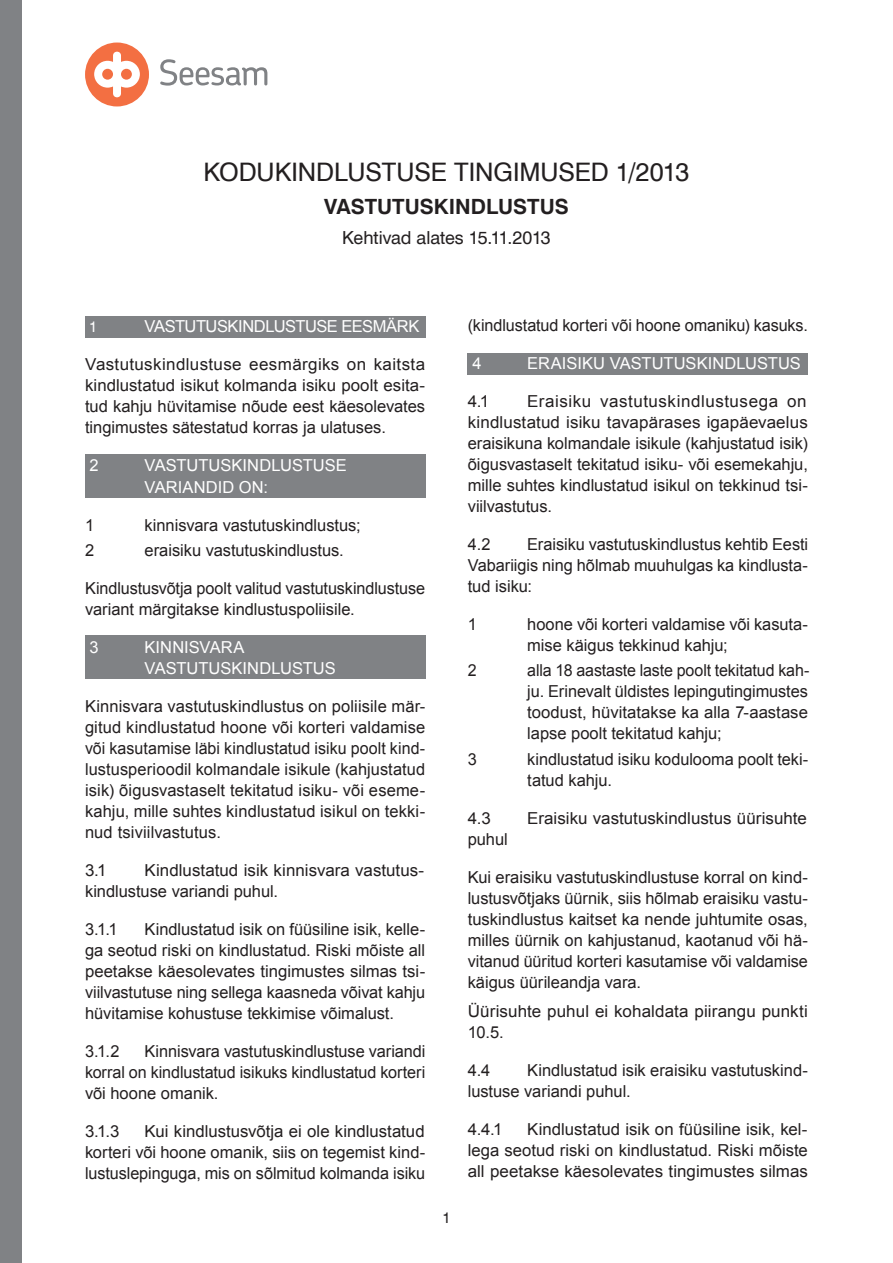
<style>
.page{position:relative;width:893px;height:1263px;background:#fff}
.page>*{position:absolute;margin:0;border:0;box-sizing:border-box;transform-origin:0 0}
.t1{font:25.5px "Helvetica LT";color:#231f20}
.t2{font:700 21px "Helvetica LT";color:#231f20}
.t3{font:18px "Helvetica LT";color:#231f20}
.t4{font:16.5px/21px "Arial";letter-spacing:-.005em;color:#231f20;text-align:justify}
.t5{font:16.5px/21px "Arial";letter-spacing:-.005em;color:#fff}
.t6{font:16.5px "Arial";letter-spacing:-.03em;color:#fff}
.t7{font:15px "Helvetica LT";color:#231f20}
.t8{font:15px "Helvetica LT";color:#fff}
</style>
<div class="page">
<div style="left:85px;top:316px;width:340px;height:21px;background:#808285"></div>
<div style="left:468px;top:353px;width:340px;height:21px;background:#808285"></div>
<div style="left:85px;top:635px;width:340px;height:43px;background:#808285"></div>
<div style="left:85px;top:455px;width:340px;height:43px;background:#808285"></div>
<div style="left:0;top:0;width:21px;height:1263px;background:#808285"></div>
<svg style="left:160px;top:59px;width:107px;height:27px"></svg>
<div style="left:85px;top:43px;width:64px;height:63px;background:#f36f42;border-radius:50%"></div>
<svg style="left:94px;top:50px;width:46px;height:49px"></svg>
<div style="left:121px;top:69px;width:11px;height:11px;background:#f36f42;border-radius:50%"></div>
<div style="left:102px;top:69px;width:11px;height:11px;background:#f36f42;border-radius:50%"></div>
<h1 class="t1" style="left:203px;top:157px;width:487px">KODUKINDLUSTUSE TINGIMUSED 1/2013</h1>
<p class="t2" style="left:324px;top:194px;width:246px">VASTUTUSKINDLUSTUS</p>
<p class="t3" style="left:342px;top:227px;width:210px">Kehtivad alates 15.11.2013</p>
<p class="t8" style="left:89px;top:318px;width:10px">1</p>
<p class="t6" style="left:145px;top:316px;width:276px">VASTUTUSKINDLUSTUSE EESMÄRK</p>
<p class="t4" style="left:85px;top:354px;width:342px">Vastutuskindlustuse eesmärgiks on kaitsta kindlustatud isikut kolmanda isiku poolt esita&shy;tud kahju hüvitamise nõude eest käesolevates tingimustes sätestatud korras ja ulatuses.</p>
<p class="t5" style="left:90px;top:455px;width:11px">2</p>
<p class="t5" style="left:145px;top:455px;width:204px">VASTUTUSKINDLUSTUSE<br>VARIANDID ON:</p>
<p class="t4" style="left:85px;top:514px;width:11px">1</p>
<p class="t4" style="left:145px;top:514px;width:218px">kinnisvara vastutuskindlustus;</p>
<p class="t4" style="left:85px;top:540px;width:11px">2</p>
<p class="t4" style="left:145px;top:540px;width:201px">eraisiku vastutuskindlustus.</p>
<p class="t4" style="left:85px;top:578px;width:342px">Kindlustusvõtja poolt valitud vastutuskindlustuse variant märgitakse kindlustuspoliisile.</p>
<p class="t5" style="left:90px;top:637px;width:11px">3</p>
<p class="t5" style="left:145px;top:637px;width:193px">KINNISVARA<br>VASTUTUSKINDLUSTUS</p>
<p class="t4" style="left:85px;top:696px;width:342px">Kinnisvara vastutuskindlustus on poliisile mär&shy;gitud kindlustatud hoone või korteri valdamise või kasutamise läbi kindlustatud isiku poolt kind&shy;lustusperioodil kolmandale isikule (kahjustatud isik) õigusvastaselt tekitatud isiku- või eseme&shy;kahju, mille suhtes kindlustatud isikul on tekki&shy;nud tsiviilvastutus.</p>
<p class="t4" style="left:85px;top:860px;width:23px">3.1</p>
<p class="t4" style="left:85px;top:860px;width:341px;text-indent:60px">Kindlustatud isik kinnisvara vastutus&shy;kindlustuse variandi puhul.</p>
<p class="t4" style="left:85px;top:919px;width:34px">3.1.1</p>
<p class="t4" style="left:85px;top:919px;width:342px;text-indent:60px">Kindlustatud isik on füüsiline isik, kelle&shy;ga seotud riski on kindlustatud. Riski mõiste all peetakse käesolevates tingimustes silmas tsi&shy;viilvastutuse ning sellega kaasneda võivat kahju hüvitamise kohustuse tekkimise võimalust.</p>
<p class="t4" style="left:85px;top:1041px;width:36px">3.1.2</p>
<p class="t4" style="left:85px;top:1041px;width:342px;text-indent:60px">Kinnisvara vastutuskindlustuse variandi korral on kindlustatud isikuks kindlustatud korteri või hoone omanik.</p>
<p class="t4" style="left:85px;top:1121px;width:36px">3.1.3</p>
<p class="t4" style="left:85px;top:1121px;width:342px;text-indent:60px">Kui kindlustusvõtja ei ole kindlustatud korteri või hoone omanik, siis on tegemist kind&shy;lustuslepinguga, mis on sõlmitud kolmanda isiku</p>
<p class="t7" style="left:442px;top:1209px;width:10px">1</p>
<p class="t4" style="left:468px;top:315px;width:342px">(kindlustatud korteri või hoone omaniku) kasuks.</p>
<p class="t5" style="left:472px;top:353px;width:11px">4</p>
<p class="t5" style="left:527px;top:353px;width:275px">ERAISIKU VASTUTUSKINDLUSTUS</p>
<p class="t4" style="left:468px;top:391px;width:23px">4.1</p>
<p class="t4" style="left:468px;top:391px;width:342px;text-indent:60px">Eraisiku vastutuskindlustusega on kindlustatud isiku tavapärases igapäevaelus eraisikuna kolmandale isikule (kahjustatud isik) õigusvastaselt tekitatud isiku- või esemekahju, mille suhtes kindlustatud isikul on tekkinud tsi&shy;viilvastutus.</p>
<p class="t4" style="left:468px;top:534px;width:24px">4.2</p>
<p class="t4" style="left:468px;top:534px;width:342px;text-indent:60px">Eraisiku vastutuskindlustus kehtib Eesti Vabariigis ning hõlmab muuhulgas ka kindlusta&shy;tud isiku:</p>
<p class="t4" style="left:468px;top:614px;width:11px">1</p>
<p class="t4" style="left:527px;top:614px;width:282px">hoone või korteri valdamise või kasuta&shy;mise käigus tekkinud kahju;</p>
<p class="t4" style="left:468px;top:660px;width:10px">2</p>
<p class="t4" style="left:527px;top:660px;width:284px">alla 18 aastaste laste poolt tekitatud kah&shy;ju. Erinevalt üldistes lepingutingimustes toodust, hüvitatakse ka alla 7-aastase lapse poolt tekitatud kahju;</p>
<p class="t4" style="left:468px;top:748px;width:11px">3</p>
<p class="t4" style="left:527px;top:748px;width:283px">kindlustatud isiku kodulooma poolt teki&shy;tatud kahju.</p>
<p class="t4" style="left:468px;top:807px;width:25px">4.3</p>
<p class="t4" style="left:527px;top:807px;width:281px">Eraisiku vastutuskindlustus üürisuhte</p>
<p class="t4" style="left:468px;top:828px;width:42px">puhul</p>
<p class="t4" style="left:468px;top:866px;width:342px">Kui eraisiku vastutuskindlustuse korral on kind&shy;lustusvõtjaks üürnik, siis hõlmab eraisiku vastu&shy;tuskindlustus kaitset ka nende juhtumite osas, milles üürnik on kahjustanud, kaotanud või hä&shy;vitanud üüritud korteri kasutamise või valdamise käigus üürileandja vara.</p>
<p class="t4" style="left:468px;top:1001px;width:342px">Üürisuhte puhul ei kohaldata piirangu punkti<br>10.5.</p>
<p class="t4" style="left:468px;top:1060px;width:24px">4.4</p>
<p class="t4" style="left:468px;top:1060px;width:342px;text-indent:60px">Kindlustatud isik eraisiku vastutuskind&shy;lustuse variandi puhul.</p>
<p class="t4" style="left:468px;top:1119px;width:36px">4.4.1</p>
<p class="t4" style="left:468px;top:1119px;width:342px;text-indent:60px">Kindlustatud isik on füüsiline isik, kel&shy;lega seotud riski on kindlustatud. Riski mõiste all peetakse käesolevates tingimustes silmas</p>
</div>
